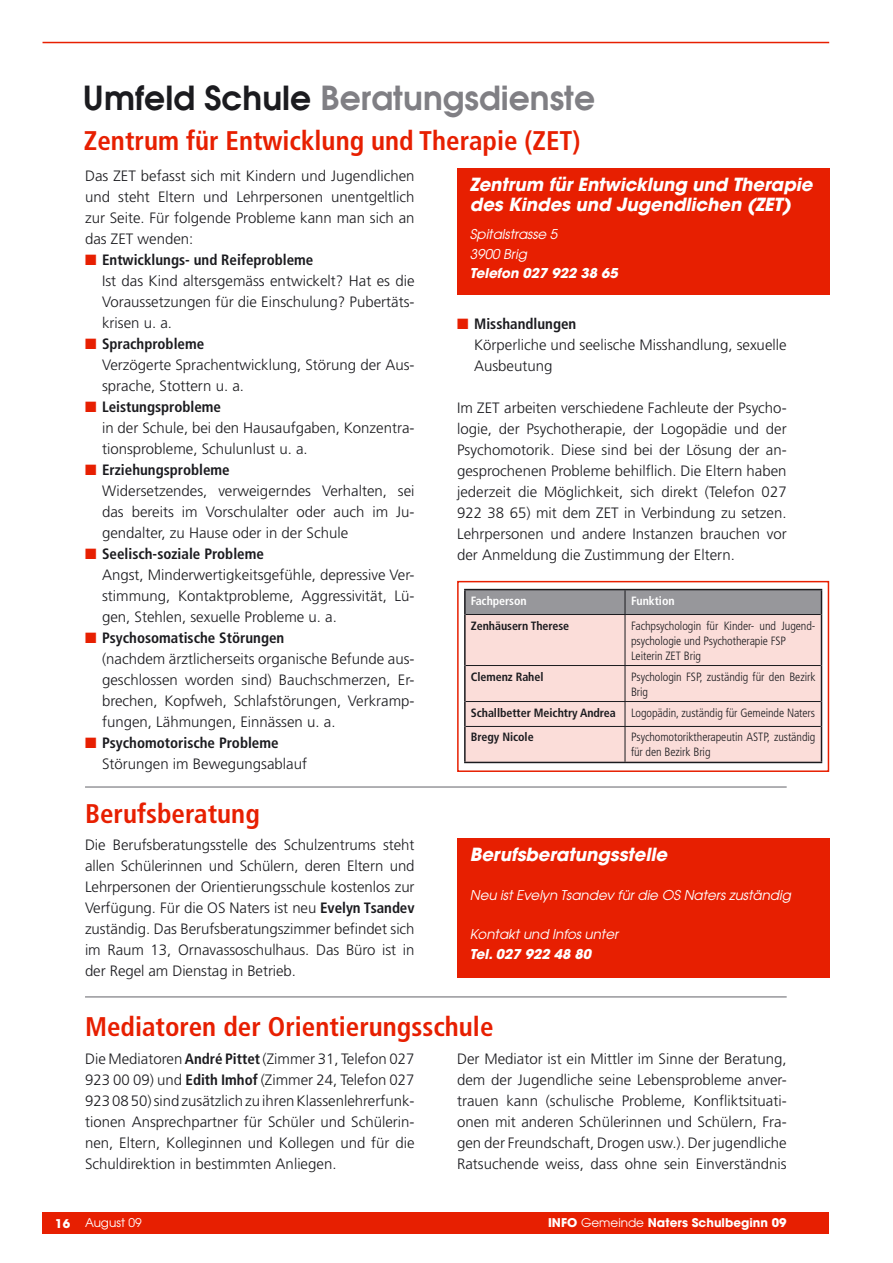
<style>
.page{position:relative;width:893px;height:1263px;background:#fff}
.page>*{position:absolute;margin:0;border:0;box-sizing:border-box;transform-origin:0 0}
.t1{font:600 33px "Avant Garde";color:#807f84}
.t2{font:700 condensed 27px "Frutiger";color:#e71f01}
.t3{font:italic 700 18px/19.5px "Avant Garde";letter-spacing:-.005em;color:#fff}
.t4{font:300 15px/21px "Frutiger";color:#1b1b1f}
.t5{font:italic 13.5px/19.5px "Avant Garde";letter-spacing:-.005em;color:#fff}
.t6{font:italic 700 13.5px "Avant Garde";letter-spacing:-.005em;color:#fff}
.t7{font:300 condensed 12px/15px "Frutiger";letter-spacing:-.005em;color:#1b1b1f}
.t8{font:700 condensed 12px "Frutiger";letter-spacing:-.005em;color:#1b1b1f}
.t9{font:700 12px "Avant Garde";color:#fff}
.t10{font:700 condensed 12px "Frutiger";letter-spacing:-.005em;color:#fff}
.t11{font:12px "Avant Garde";color:#fff}
.s1{color:#1b1b1f}
.s2{color:#e71f01}
.s3{font-weight:700;font-stretch:condensed}
.s4{font-weight:700}
.s5{font-weight:400}
</style>
<div class="page">
<div style="left:43px;top:1212px;width:786px;height:21px;background:#e71f01"></div>
<hr style="left:43px;top:42px;width:786px;height:1px;background:#e71f01">
<div style="left:457px;top:581px;width:372px;height:191px;border:2px solid #e71f01"></div>
<div style="left:457px;top:168px;width:372px;height:126px;background:#e71f01"></div>
<div style="left:466px;top:615px;width:355px;height:147px;background:#fbddd9"></div>
<hr style="left:466px;top:614px;width:159px;height:1px;background:#1b1b1f">
<hr style="left:625px;top:614px;width:196px;height:1px;background:#1b1b1f">
<hr style="left:625px;top:615px;width:1px;height:50px;background:#1b1b1f">
<hr style="left:466px;top:665px;width:159px;height:1px;background:#1b1b1f">
<hr style="left:625px;top:665px;width:196px;height:1px;background:#1b1b1f">
<hr style="left:625px;top:666px;width:1px;height:35px;background:#1b1b1f">
<hr style="left:466px;top:701px;width:159px;height:1px;background:#1b1b1f">
<hr style="left:625px;top:701px;width:196px;height:1px;background:#1b1b1f">
<svg style="left:625px;top:702px;width:1px;height:24px"></svg>
<hr style="left:466px;top:726px;width:159px;height:1px;background:#1b1b1f">
<hr style="left:625px;top:726px;width:196px;height:1px;background:#1b1b1f">
<hr style="left:625px;top:727px;width:1px;height:35px;background:#1b1b1f">
<hr style="left:464px;top:589px;width:161px;height:1px;background:#1b1b1f">
<hr style="left:464px;top:590px;width:2px;height:24px;background:#1b1b1f">
<hr style="left:625px;top:589px;width:197px;height:1px;background:#1b1b1f">
<div style="left:465px;top:590px;width:357px;height:24px;background:#97979b"></div>
<hr style="left:464px;top:614px;width:2px;height:51px;background:#1b1b1f">
<hr style="left:821px;top:614px;width:1px;height:51px;background:#1b1b1f">
<hr style="left:464px;top:665px;width:2px;height:36px;background:#1b1b1f">
<hr style="left:821px;top:665px;width:1px;height:36px;background:#1b1b1f">
<hr style="left:464px;top:701px;width:2px;height:25px;background:#1b1b1f">
<svg style="left:821px;top:701px;width:1px;height:25px"></svg>
<hr style="left:464px;top:726px;width:2px;height:36px;background:#1b1b1f">
<hr style="left:821px;top:726px;width:1px;height:36px;background:#1b1b1f">
<hr style="left:464px;top:762px;width:161px;height:1px;background:#1b1b1f">
<hr style="left:625px;top:762px;width:197px;height:1px;background:#1b1b1f">
<div style="left:457px;top:838px;width:372px;height:140px;background:#e71f01"></div>
<hr style="left:85px;top:786px;width:702px;height:2px;background:#97979b">
<hr style="left:85px;top:996px;width:702px;height:2px;background:#97979b">
<h1 class="t1" style="left:83px;top:76px;width:514px"><span class="s1">Umfeld Schule</span> Beratungsdienste</h1>
<h2 class="t2" style="left:84px;top:125px;width:498px">Zentrum für Entwicklung und Therapie (ZET)</h2>
<p class="t4" style="left:85px;top:165px;width:331px;text-align:justify">Das ZET befasst sich mit Kindern und Jugendlichen und steht Eltern und Lehrpersonen unentgeltlich zur Seite. Für folgende Probleme kann man sich an das ZET wenden:</p>
<p class="t4" style="left:102px;top:249px;width:314px;text-indent:-17px"><span class="s2">■</span> <span class="s3">Entwicklungs- und Reifeprobleme<br></span>Ist das Kind altersgemäss entwickelt? Hat es die Voraussetzungen für die Einschulung? Pubertäts&shy;krisen u. a.</p>
<p class="t4" style="left:102px;top:333px;width:314px;text-indent:-17px"><span class="s2">■</span> <span class="s3">Sprachprobleme<br></span>Verzögerte Sprachentwicklung, Störung der Aus&shy;sprache, Stottern u. a.</p>
<p class="t4" style="left:102px;top:396px;width:314px;text-indent:-17px"><span class="s2">■</span> <span class="s3">Leistungsprobleme<br></span>in der Schule, bei den Hausaufgaben, Konzentra&shy;tionsprobleme, Schulunlust u. a.</p>
<p class="t4" style="left:102px;top:459px;width:314px;text-indent:-17px"><span class="s2">■</span> <span class="s3">Erziehungsprobleme<br></span>Widersetzendes, verweigerndes Verhalten, sei das bereits im Vorschulalter oder auch im Ju&shy;gendalter, zu Hause oder in der Schule</p>
<p class="t4" style="left:102px;top:543px;width:314px;text-indent:-17px"><span class="s2">■</span> <span class="s3">Seelisch-soziale Probleme<br></span>Angst, Minderwertigkeitsgefühle, depressive Ver&shy;stimmung, Kontaktprobleme, Aggressivität, Lü&shy;gen, Stehlen, sexuelle Probleme u. a.</p>
<p class="t4" style="left:102px;top:627px;width:314px;text-indent:-17px"><span class="s2">■</span> <span class="s3">Psychosomatische Störungen<br></span>(nachdem ärztlicherseits organische Befunde aus&shy;geschlossen worden sind) Bauchschmerzen, Er&shy;brechen, Kopfweh, Schlafstörungen, Verkramp&shy;fungen, Lähmungen, Einnässen u. a.</p>
<p class="t4" style="left:102px;top:732px;width:207px;text-indent:-17px"><span class="s2">■</span> <span class="s3">Psychomotorische Probleme<br></span>Störungen im Bewegungsablauf</p>
<h2 class="t2" style="left:85px;top:797px;width:176px">Berufsberatung</h2>
<p class="t4" style="left:85px;top:835px;width:331px;text-align:justify">Die Berufsberatungsstelle des Schulzentrums steht allen Schülerinnen und Schülern, deren Eltern und Lehrpersonen der Orientierungsschule kostenlos zur Verfügung. Für die OS Naters ist neu <span class="s3">Evelyn Tsandev </span>zuständig. Das Berufsberatungszimmer befindet sich im Raum 13, Ornavassoschulhaus. Das Büro ist in der Regel am Dienstag in Betrieb.</p>
<p class="t3" style="left:470px;top:175px;width:344px">Zentrum für Entwicklung und Therapie des Kindes und Jugendlichen (ZET)</p>
<p class="t5" style="left:470px;top:224px;width:89px">Spitalstrasse 5<br>3900 Brig</p>
<p class="t6" style="left:470px;top:264px;width:149px">Telefon 027 922 38 65</p>
<p class="t4" style="left:474px;top:313px;width:314px;text-indent:-17px"><span class="s2">■</span> <span class="s3">Misshandlungen<br></span>Körperliche und seelische Misshandlung, sexuelle<br>Ausbeutung</p>
<p class="t4" style="left:457px;top:397px;width:331px;text-align:justify">Im ZET arbeiten verschiedene Fachleute der Psycho&shy;logie, der Psychotherapie, der Logopädie und der Psychomotorik. Diese sind bei der Lösung der an&shy;gesprochenen Probleme behilflich. Die Eltern haben jederzeit die Möglichkeit, sich direkt (Telefon 027<br>922 38 65) mit dem ZET in Verbindung zu setzen.<br>Lehrpersonen und andere Instanzen brauchen vor der Anmeldung die Zustimmung der Eltern.</p>
<p class="t10" style="left:471px;top:593px;width:57px">Fachperson</p>
<p class="t10" style="left:631px;top:593px;width:45px">Funktion</p>
<p class="t8" style="left:471px;top:618px;width:100px">Zenhäusern Therese</p>
<p class="t7" style="left:631px;top:618px;width:186px">Fachpsychologin für Kinder- und Jugend&shy;psychologie und Psychotherapie FSP<br>Leiterin ZET Brig</p>
<p class="t8" style="left:471px;top:669px;width:74px">Clemenz Rahel</p>
<p class="t7" style="left:631px;top:669px;width:186px">Psychologin FSP, zuständig für den Bezirk<br>Brig</p>
<p class="t8" style="left:471px;top:705px;width:147px">Schallbetter Meichtry Andrea</p>
<p class="t7" style="left:631px;top:705px;width:186px">Logopädin, zuständig für Gemeinde Naters</p>
<p class="t8" style="left:471px;top:730px;width:64px">Bregy Nicole</p>
<p class="t7" style="left:631px;top:730px;width:186px">Psychomotoriktherapeutin ASTP, zuständig für den Bezirk Brig</p>
<p class="t3" style="left:470px;top:845px;width:199px">Berufsberatungsstelle</p>
<p class="t5" style="left:470px;top:885px;width:322px">Neu ist Evelyn Tsandev für die OS Naters zuständig</p>
<p class="t5" style="left:470px;top:924px;width:150px">Kontakt und Infos unter</p>
<p class="t6" style="left:470px;top:945px;width:123px">Tel. 027 922 48 80</p>
<h2 class="t2" style="left:85px;top:1011px;width:410px">Mediatoren der Orientierungsschule</h2>
<p class="t4" style="left:85px;top:1048px;width:331px;text-align:justify">Die Mediatoren <span class="s3">André Pittet</span> (Zimmer 31, Telefon 027<br>923 00 09) und <span class="s3">Edith Imhof</span> (Zimmer 24, Telefon 027<br>923 08 50) sind zusätzlich zu ihren Klassenlehrerfunk&shy;tionen Ansprechpartner für Schüler und Schülerin&shy;nen, Eltern, Kolleginnen und Kollegen und für die Schuldirektion in bestimmten Anliegen.</p>
<p class="t4" style="left:457px;top:1048px;width:331px;text-align:justify">Der Mediator ist ein Mittler im Sinne der Beratung, dem der Jugendliche seine Lebensprobleme anver&shy;trauen kann (schulische Probleme, Konfliktsituati&shy;onen mit anderen Schülerinnen und Schülern, Fra&shy;gen der Freundschaft, Drogen usw.). Der jugendliche Ratsuchende weiss, dass ohne sein Einverständnis</p>
<p class="t11" style="left:55px;top:1215px;width:88px"><span class="s4">16</span> August 09</p>
<p class="t9" style="left:548px;top:1215px;width:240px">INFO <span class="s5">Gemeinde</span> Naters Schulbeginn 09</p>
</div>
